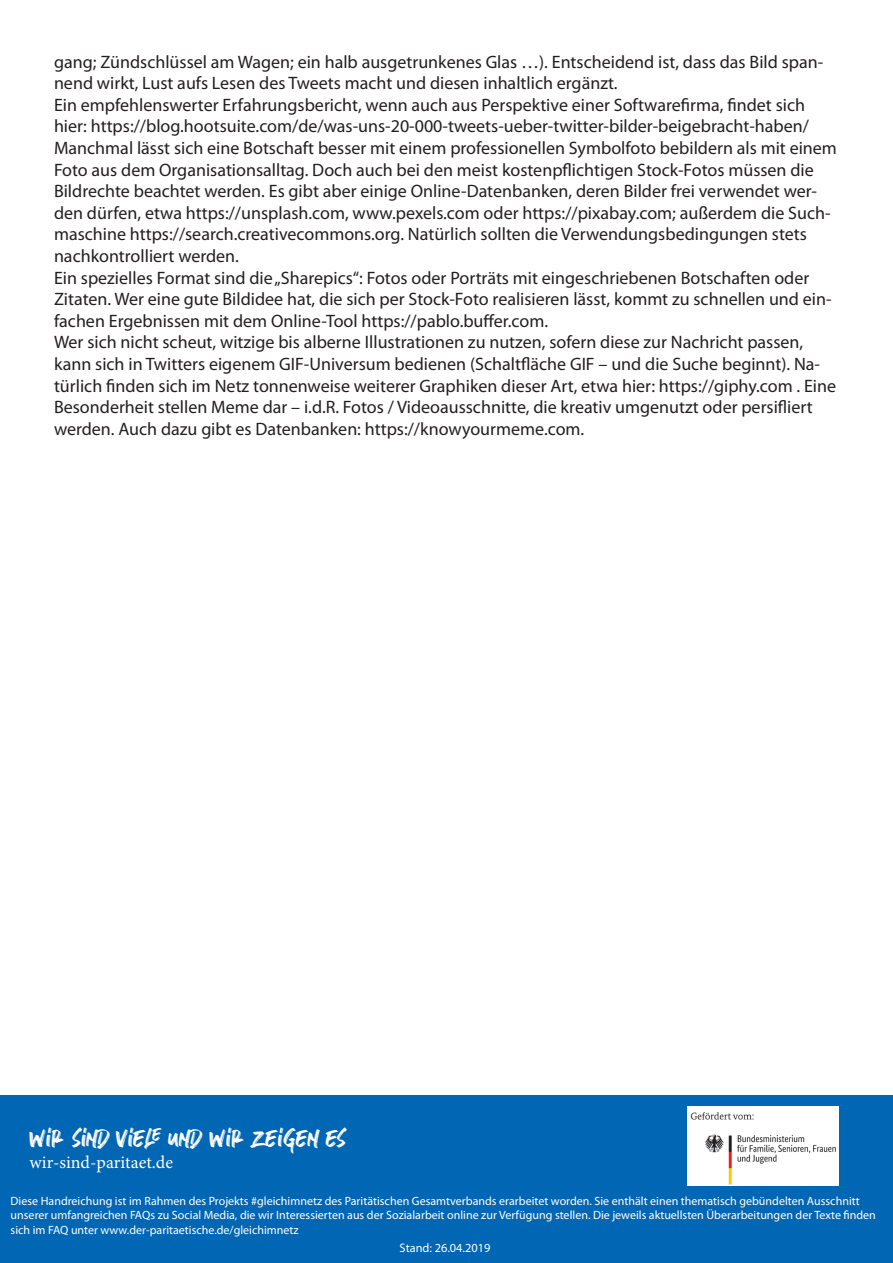
<style>
.page{position:relative;width:893px;height:1263px;background:#fff}
.page>*{position:absolute;margin:0;border:0;box-sizing:border-box;transform-origin:0 0}
.t1{font:36px "stronger";color:#fff}
.t2{font:18px/21.6px "Myriad Pro";color:#231f20}
.t3{font:18px "Minion Pro";color:#fff}
.t4{font:12.3px "Myriad Pro";color:#fff}
.t5{font:12px/14.4px "Myriad Pro";color:#fff}
</style>
<div class="page">
<div style="left:0;top:1095px;width:893px;height:168px;background:#0166b3"></div>
<img style="left:687px;top:1107px;width:152px;height:78px">
<p class="t2" style="left:54px;top:50px;width:771px">gang; Zündschlüssel am Wagen; ein halb ausgetrunkenes Glas …). Entscheidend ist, dass das Bild span&shy;nend wirkt, Lust aufs Lesen des Tweets macht und diesen inhaltlich ergänzt.</p>
<p class="t2" style="left:54px;top:94px;width:756px">Ein empfehlenswerter Erfahrungsbericht, wenn auch aus Perspektive einer Softwarefirma, findet sich hier: https://blog.hootsuite.com/de/was-uns-20-000-tweets-ueber-twitter-bilder-beigebracht-haben/</p>
<p class="t2" style="left:54px;top:137px;width:784px">Manchmal lässt sich eine Botschaft besser mit einem professionellen Symbolfoto bebildern als mit einem Foto aus dem Organisationsalltag. Doch auch bei den meist kostenpflichtigen Stock-Fotos müssen die Bildrechte beachtet werden. Es gibt aber einige Online-Datenbanken, deren Bilder frei verwendet wer&shy;den dürfen, etwa https://unsplash.com, www.pexels.com oder https://pixabay.com; außerdem die Such&shy;maschine https://search.creativecommons.org. Natürlich sollten die Verwendungsbedingungen stets nachkontrolliert werden.</p>
<p class="t2" style="left:54px;top:266px;width:779px">Ein spezielles Format sind die „Sharepics“: Fotos oder Porträts mit eingeschriebenen Botschaften oder<br>Zitaten. Wer eine gute Bildidee hat, die sich per Stock-Foto realisieren lässt, kommt zu schnellen und ein&shy;fachen Ergebnissen mit dem Online-Tool https://pablo.buffer.com.</p>
<p class="t2" style="left:54px;top:331px;width:784px">Wer sich nicht scheut, witzige bis alberne Illustrationen zu nutzen, sofern diese zur Nachricht passen, kann sich in Twitters eigenem GIF-Universum bedienen (Schaltfläche GIF – und die Suche beginnt). Na&shy;türlich finden sich im Netz tonnenweise weiterer Graphiken dieser Art, etwa hier: https://giphy.com . Eine Besonderheit stellen Meme dar – i.d.R. Fotos / Videoausschnitte, die kreativ umgenutzt oder persifliert werden. Auch dazu gibt es Datenbanken: https://knowyourmeme.com.</p>
<p class="t1" style="left:30px;top:1119px;width:318px">wir sind viele und wir zeigen es</p>
<p class="t3" style="left:30px;top:1150px;width:145px">wir-sind-paritaet.de</p>
<p class="t5" style="left:11px;top:1193px;width:867px">Diese Handreichung ist im Rahmen des Projekts #gleichimnetz des Paritätischen Gesamtverbands erarbeitet worden. Sie enthält einen thematisch gebündelten Ausschnitt unserer umfangreichen FAQs zu Social Media, die wir Interessierten aus der Sozialarbeit online zur Verfügung stellen. Die jeweils aktuellsten Überarbeitungen der Texte finden sich im FAQ unter www.der-paritaetische.de/gleichimnetz</p>
<p class="t4" style="left:400px;top:1240px;width:92px">Stand: 26.04.2019</p>
</div>
